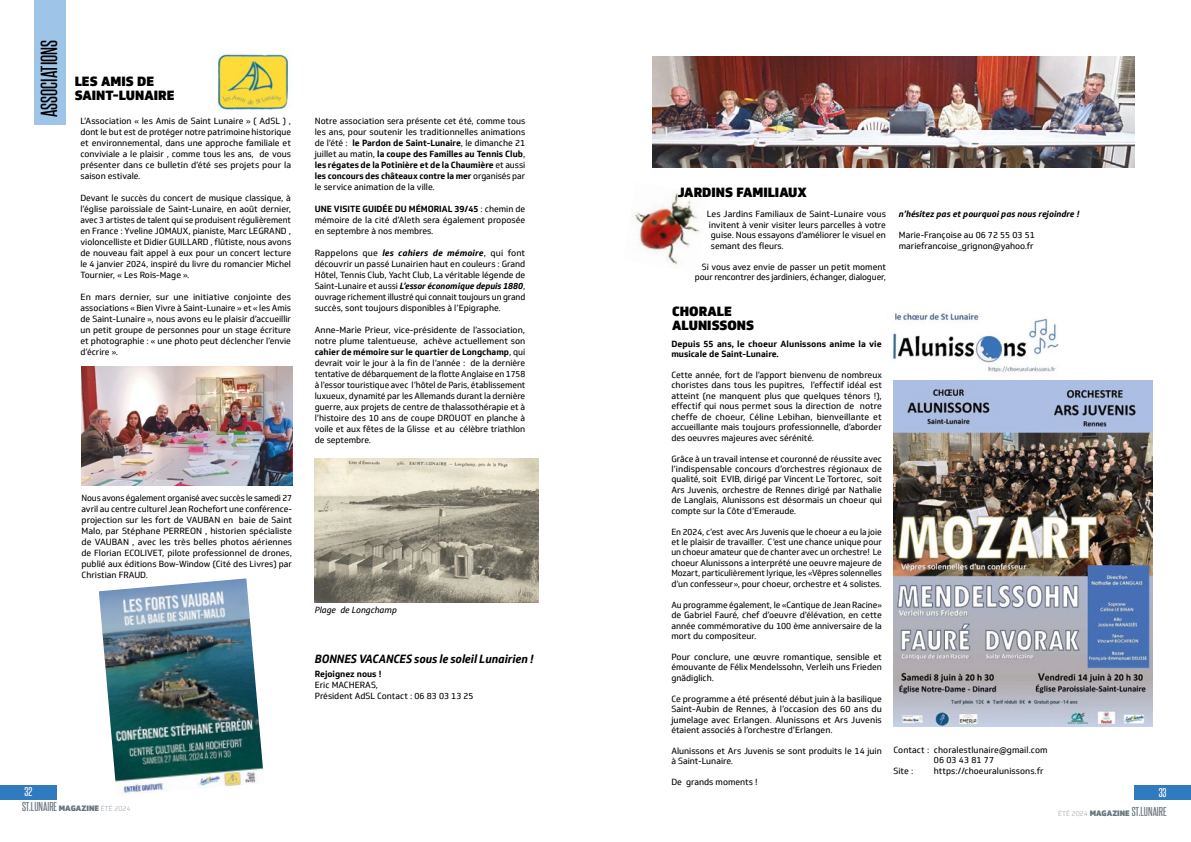
<style>
.page{position:relative;width:1191px;height:842px;background:#fff}
.page>*{position:absolute;margin:0;border:0;box-sizing:border-box;transform-origin:0 0}
.t1{font:20px "Steelfish Rg";color:#000;scale:1.12 1}
.t2{font:900 13px/14px "Soleto";color:#000}
.t3{font:italic 700 11.6px "Soleto";letter-spacing:-.005em;color:#000}
.t4{font:11.1px "Steelfish Rg";color:#68757d;scale:1.15 1}
.t5{font:11px "Steelfish Rg";color:#fff;scale:1.15 1}
.t6{font:8.7px/11px "Soleto";color:#000;text-align:justify}
.t7{font:8.7px/11px "Soleto";color:#000;text-align:justify;scale:.96 1}
.t8{font:700 8.7px/10.4px "Soleto";color:#000}
.t9{font:italic 700 8.7px "Soleto";color:#000}
.t10{font:italic 8.7px "Soleto";color:#000}
.s1{font-weight:700}
.s2{font-weight:700;font-style:italic}
.s3{font-family:"Soleto";font-weight:900;font-size:7.6px}
.s4{font-family:"Soleto";font-weight:100;font-size:6.9px}
</style>
<div class="page">
<div style="left:1134px;top:785px;width:57px;height:14px;background:#307abf"></div>
<div style="left:0;top:785px;width:57px;height:14px;background:#307abf"></div>
<img style="left:633px;top:193px;width:67px;height:72px">
<img style="left:892px;top:313px;width:167px;height:60px">
<img style="left:216px;top:54px;width:73px;height:56px">
<div style="left:34px;top:0;width:31px;height:125px;background:#9ec4e8"></div>
<img style="left:893px;top:381px;width:259px;height:345px">
<img style="left:99px;top:578px;width:164px;height:216px">
<img style="left:315px;top:458px;width:224px;height:145px">
<img style="left:81px;top:366px;width:211px;height:120px">
<img style="left:652px;top:57px;width:482px;height:111px">
<h1 class="t1" style="left:37px;top:117px;width:71px;rotate:-90deg">ASSOCIATIONS</h1>
<h2 class="t2" style="left:75px;top:74px;width:101px">LES AMIS DE<br>SAINT-LUNAIRE</h2>
<p class="t6" style="left:80px;top:116px;width:212px">L’Association « les Amis de Saint Lunaire » ( AdSL ) , dont le but est de protéger notre patrimoine historique et environnemental, dans une approche familiale et conviviale a le plaisir , comme tous les ans, de vous présenter dans ce bulletin d’été ses projets pour la saison estivale.</p>
<p class="t6" style="left:80px;top:193px;width:212px">Devant le succès du concert de musique classique, à l’église paroissiale de Saint-Lunaire, en août dernier, avec 3 artistes de talent qui se produisent régulièrement en France : Yveline JOMAUX, pianiste, Marc LEGRAND , violoncelliste et Didier GUILLARD , flûtiste, nous avons de nouveau fait appel à eux pour un concert lecture le 4 janvier 2024, inspiré du livre du romancier Michel Tournier, « Les Rois-Mage ».</p>
<p class="t6" style="left:80px;top:292px;width:212px">En mars dernier, sur une initiative conjointe des associations « Bien Vivre à Saint-Lunaire » et « les Amis de Saint-Lunaire », nous avons eu le plaisir d’accueillir un petit groupe de personnes pour un stage écriture et photographie : « une photo peut déclencher l’envie d’écrire ».</p>
<p class="t6" style="left:315px;top:116px;width:212px">Notre association sera présente cet été, comme tous les ans, pour soutenir les traditionnelles animations de l’été : <span class="s1">le Pardon de Saint-Lunaire</span>, le dimanche 21 juillet au matin, <span class="s1">la coupe des Familles au Tennis Club</span>, <span class="s1">les régates de la Potinière et de la Chaumière</span> et aussi <span class="s1">les concours des châteaux contre la mer</span> organisés par le service animation de la ville.</p>
<p class="t6" style="left:315px;top:204px;width:212px"><span class="s1">UNE VISITE GUIDÉE DU MÉMORIAL 39/45</span> : chemin de mémoire de la cité d’Aleth sera également proposée en septembre à nos membres.</p>
<p class="t6" style="left:315px;top:248px;width:212px">Rappelons que <span class="s2">les cahiers de mémoire</span>, qui font découvrir un passé Lunairien haut en couleurs : Grand Hôtel, Tennis Club, Yacht Club, La véritable légende de Saint-Lunaire et aussi <span class="s2">L’essor économique depuis 1880</span>, ouvrage richement illustré qui connait toujours un grand succès, sont toujours disponibles à l’Epigraphe.</p>
<p class="t6" style="left:315px;top:325px;width:212px">Anne-Marie Prieur, vice-présidente de l’association, notre plume talentueuse, achève actuellement son <span class="s1">cahier de mémoire sur le quartier de Longchamp</span>, qui devrait voir le jour à la fin de l’année : de la dernière tentative de débarquement de la flotte Anglaise en 1758 à l’essor touristique avec l’hôtel de Paris, établissement luxueux, dynamité par les Allemands durant la dernière guerre, aux projets de centre de thalassothérapie et à l’histoire des 10 ans de coupe DROUOT en planche à voile et aux fêtes de la Glisse et au célèbre triathlon de septembre.</p>
<h2 class="t2" style="left:677px;top:185px;width:131px">JARDINS FAMILIAUX</h2>
<p class="t6" style="left:707px;top:209px;width:181px;line-height:10.4px">Les Jardins Familiaux de Saint-Lunaire vous invitent à venir visiter leurs parcelles à votre guise. Nous essayons d’améliorer le visuel en semant des fleurs.</p>
<p class="t6" style="left:695px;top:261px;width:192px;line-height:10.4px;text-align:right">Si vous avez envie de passer un petit moment pour rencontrer des jardiniers, échanger, dialoguer,</p>
<p class="t9" style="left:899px;top:209px;width:182px">n’hésitez pas et pourquoi pas nous rejoindre !</p>
<p class="t6" style="left:899px;top:230px;width:137px;line-height:10.4px">Marie-Françoise au 06 72 55 03 51 mariefrancoise_grignon@yahoo.fr</p>
<h2 class="t2" style="left:672px;top:304px;width:83px">CHORALE<br>ALUNISSONS</h2>
<p class="t8" style="left:671px;top:338px;width:212px">Depuis 55 ans, le choeur Alunissons anime la vie musicale de Saint-Lunaire.</p>
<p class="t6" style="left:671px;top:370px;width:212px;line-height:10.4px">Cette année, fort de l’apport bienvenu de nombreux choristes dans tous les pupitres, l’effectif idéal est atteint (ne manquent plus que quelques ténors !), effectif qui nous permet sous la direction de notre cheffe de choeur, Céline Lebihan, bienveillante et accueillante mais toujours professionnelle, d’aborder des oeuvres majeures avec sérénité.</p>
<p class="t6" style="left:671px;top:453px;width:212px;line-height:10.4px">Grâce à un travail intense et couronné de réussite avec l’indispensable concours d’orchestres régionaux de qualité, soit EVIB, dirigé par Vincent Le Tortorec, soit Ars Juvenis, orchestre de Rennes dirigé par Nathalie de Langlais, Alunissons est désormais un choeur qui compte sur la Côte d’Emeraude.</p>
<p class="t6" style="left:671px;top:526px;width:212px;line-height:10.4px">En 2024, c’est avec Ars Juvenis que le choeur a eu la joie et le plaisir de travailler. C’est une chance unique pour un choeur amateur que de chanter avec un orchestre! Le choeur Alunissons a interprété une oeuvre majeure de Mozart, particulièrement lyrique, les «Vêpres solennelles d’un confesseur», pour choeur, orchestre et 4 solistes.</p>
<p class="t6" style="left:671px;top:599px;width:212px;line-height:10.4px">Au programme également, le «Cantique de Jean Racine» de Gabriel Fauré, chef d’oeuvre d’élévation, en cette année commémorative du 100 ème anniversaire de la mort du compositeur.</p>
<p class="t6" style="left:671px;top:652px;width:212px;line-height:10.4px">Pour conclure, une œuvre romantique, sensible et émouvante de Félix Mendelssohn, Verleih uns Frieden gnädiglich.</p>
<p class="t6" style="left:671px;top:693px;width:212px;line-height:10.4px">Ce programme a été présenté début juin à la basilique Saint-Aubin de Rennes, à l’occasion des 60 ans du jumelage avec Erlangen. Alunissons et Ars Juvenis étaient associés à l’orchestre d’Erlangen.</p>
<p class="t6" style="left:671px;top:746px;width:212px;line-height:10.4px">Alunissons et Ars Juvenis se sont produits le 14 juin à Saint-Lunaire.</p>
<p class="t6" style="left:671px;top:777px;width:88px">De grands moments !</p>
<p class="t7" style="left:81px;top:493px;width:221px">Nous avons également organisé avec succès le samedi 27 avril au centre culturel Jean Rochefort une conférence&shy;projection sur les fort de VAUBAN en baie de Saint Malo, par Stéphane PERREON , historien spécialiste de VAUBAN , avec les très belles photos aériennes de Florian ECOLIVET, pilote professionnel de drones, publié aux éditions Bow-Window (Cité des Livres) par Christian FRAUD.</p>
<p class="t10" style="left:315px;top:605px;width:84px">Plage de Longchamp</p>
<h3 class="t3" style="left:315px;top:651px;width:220px">BONNES VACANCES sous le soleil Lunairien !</h3>
<p class="t8" style="left:315px;top:668px;width:68px">Rejoignez nous !</p>
<p class="t6" style="left:315px;top:679px;width:160px">Eric MACHERAS,<br>Président AdSL Contact : 06 83 03 13 25</p>
<p class="t6" style="left:893px;top:744px;width:156px">Contact : choralestlunaire@gmail.com</p>
<p class="t6" style="left:934px;top:755px;width:62px">06 03 43 81 77</p>
<p class="t6" style="left:893px;top:765px;width:22px">Site :</p>
<p class="t6" style="left:933px;top:765px;width:111px">https://choeuralunissons.fr</p>
<p class="t5" style="left:24px;top:785px;width:8px">32</p>
<p class="t5" style="left:1158px;top:786px;width:8px">33</p>
<p class="t4" style="left:22px;top:799px;width:96px">ST.LUNAIRE <span class="s3">MAGAZINE</span> <span class="s4">ÉTÉ 2024</span></p>
<p class="t4" style="left:1058px;top:805px;width:96px"><span class="s4">ÉTÉ 2024</span> <span class="s3">MAGAZINE</span> ST.LUNAIRE</p>
</div>
